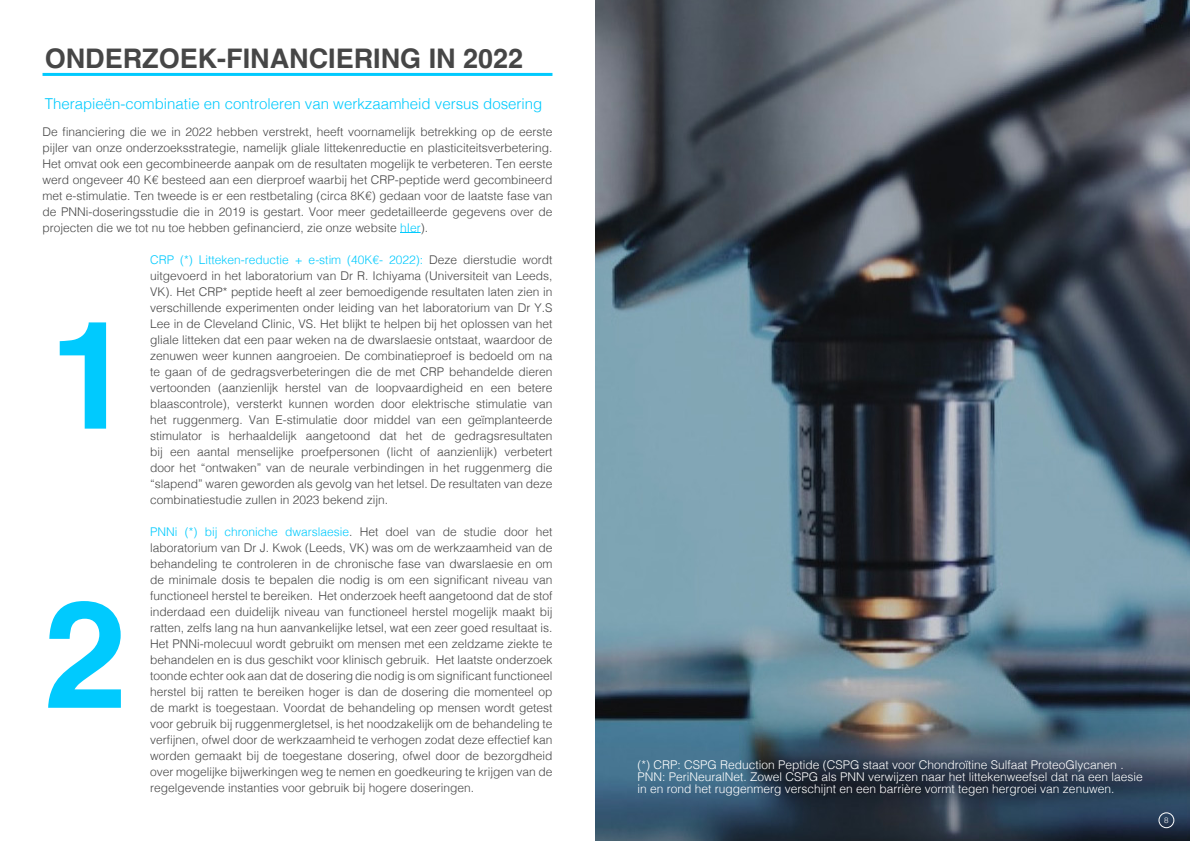
<style>
.page{position:relative;width:1190px;height:841px;background:#fff}
.page>*{position:absolute;margin:0;border:0;box-sizing:border-box;transform-origin:0 0}
.t1{font:700 150px/279.1px "Helvetica";color:#00cafe}
.t2{font:700 27px "Helvetica";color:#464646}
.t3{font:300 15px "Helvetica";color:#00cafe}
.t4{font:300 12px/16px "Helvetica";color:#464646;text-align:justify}
.t5{font:300 12px/12px "Helvetica";color:#fff}
.t6{font:300 8px "Helvetica";color:#fff}
.s1{color:#00cafe}
</style>
<div class="page">
<img style="left:595px;top:0;width:595px;height:841px">
<div style="left:1159px;top:813px;width:15px;height:15px;border:1px solid #fff;border-radius:50%"></div>
<hr style="left:43px;top:73px;width:509px;height:3px;background:#00cafe">
<svg style="left:400px;top:232px;width:21px;height:1px"></svg>
<h2 class="t2" style="left:45px;top:42px;width:480px">ONDERZOEK-FINANCIERING IN 2022</h2>
<p class="t3" style="left:45px;top:91px;width:499px">Therapieën-combinatie en controleren van werkzaamheid versus dosering</p>
<p class="t4" style="left:43px;top:122px;width:511px">De financiering die we in 2022 hebben verstrekt, heeft voornamelijk betrekking op de eerste pijler van onze onderzoeksstrategie, namelijk gliale littekenreductie en plasticiteitsverbetering.<br>Het omvat ook een gecombineerde aanpak om de resultaten mogelijk te verbeteren. Ten eerste werd ongeveer 40 K€ besteed aan een dierproef waarbij het CRP-peptide werd gecombineerd met e-stimulatie. Ten tweede is er een restbetaling (circa 8K€) gedaan voor de laatste fase van de PNNi-doseringsstudie die in 2019 is gestart. Voor meer gedetailleerde gegevens over de projecten die we tot nu toe hebben gefinancierd, zie onze website <span class="s1">hIer</span>).</p>
<p class="t4" style="left:150px;top:251px;width:404px"><span class="s1">CRP (*) Litteken-reductie + e-stim (40K€- 2022):</span> Deze dierstudie wordt uitgevoerd in het laboratorium van Dr R. Ichiyama (Universiteit van Leeds, VK). Het CRP* peptide heeft al zeer bemoedigende resultaten laten zien in verschillende experimenten onder leiding van het laboratorium van Dr Y.S Lee in de Cleveland Clinic, VS. Het blijkt te helpen bij het oplossen van het gliale litteken dat een paar weken na de dwarslaesie ontstaat, waardoor de zenuwen weer kunnen aangroeien. De combinatieproef is bedoeld om na te gaan of de gedragsverbeteringen die de met CRP behandelde dieren vertoonden (aanzienlijk herstel van de loopvaardigheid en een betere blaascontrole), versterkt kunnen worden door elektrische stimulatie van het ruggenmerg. Van E-stimulatie door middel van een geïmplanteerde stimulator is herhaaldelijk aangetoond dat het de gedragsresultaten bij een aantal menselijke proefpersonen (licht of aanzienlijk) verbetert door het “ontwaken” van de neurale verbindingen in het ruggenmerg die “slapend” waren geworden als gevolg van het letsel. De resultaten van deze combinatiestudie zullen in 2023 bekend zijn.</p>
<p class="t4" style="left:150px;top:523px;width:404px"><span class="s1">PNNi (*) bij chroniche dwarslaesie</span>. Het doel van de studie door het laboratorium van Dr J. Kwok (Leeds, VK) was om de werkzaamheid van de behandeling te controleren in de chronische fase van dwarslaesie en om de minimale dosis te bepalen die nodig is om een significant niveau van functioneel herstel te bereiken. Het onderzoek heeft aangetoond dat de stof inderdaad een duidelijk niveau van functioneel herstel mogelijk maakt bij ratten, zelfs lang na hun aanvankelijke letsel, wat een zeer goed resultaat is.<br>Het PNNi-molecuul wordt gebruikt om mensen met een zeldzame ziekte te behandelen en is dus geschikt voor klinisch gebruik. Het laatste onderzoek toonde echter ook aan dat de dosering die nodig is om significant functioneel herstel bij ratten te bereiken hoger is dan de dosering die momenteel op de markt is toegestaan. Voordat de behandeling op mensen wordt getest voor gebruik bij ruggenmergletsel, is het noodzakelijk om de behandeling te verfijnen, ofwel door de werkzaamheid te verhogen zodat deze effectief kan worden gemaakt bij de toegestane dosering, ofwel door de bezorgdheid over mogelijke bijwerkingen weg te nemen en goedkeuring te krijgen van de regelgevende instanties voor gebruik bij hogere doseringen.</p>
<h1 class="t1" style="left:43px;top:253px;width:91px">1<br>2</h1>
<p class="t5" style="left:638px;top:758px;width:507px">(*) CRP: CSPG Reduction Peptide (CSPG staat voor Chondroïtine Sulfaat ProteoGlycanen .<br>PNN: PeriNeuralNet. Zowel CSPG als PNN verwijzen naar het littekenweefsel dat na een laesie in en rond het ruggenmerg verschijnt en een barrière vormt tegen hergroei van zenuwen.</p>
<p class="t6" style="left:1164px;top:813px;width:6px">8</p>
</div>
